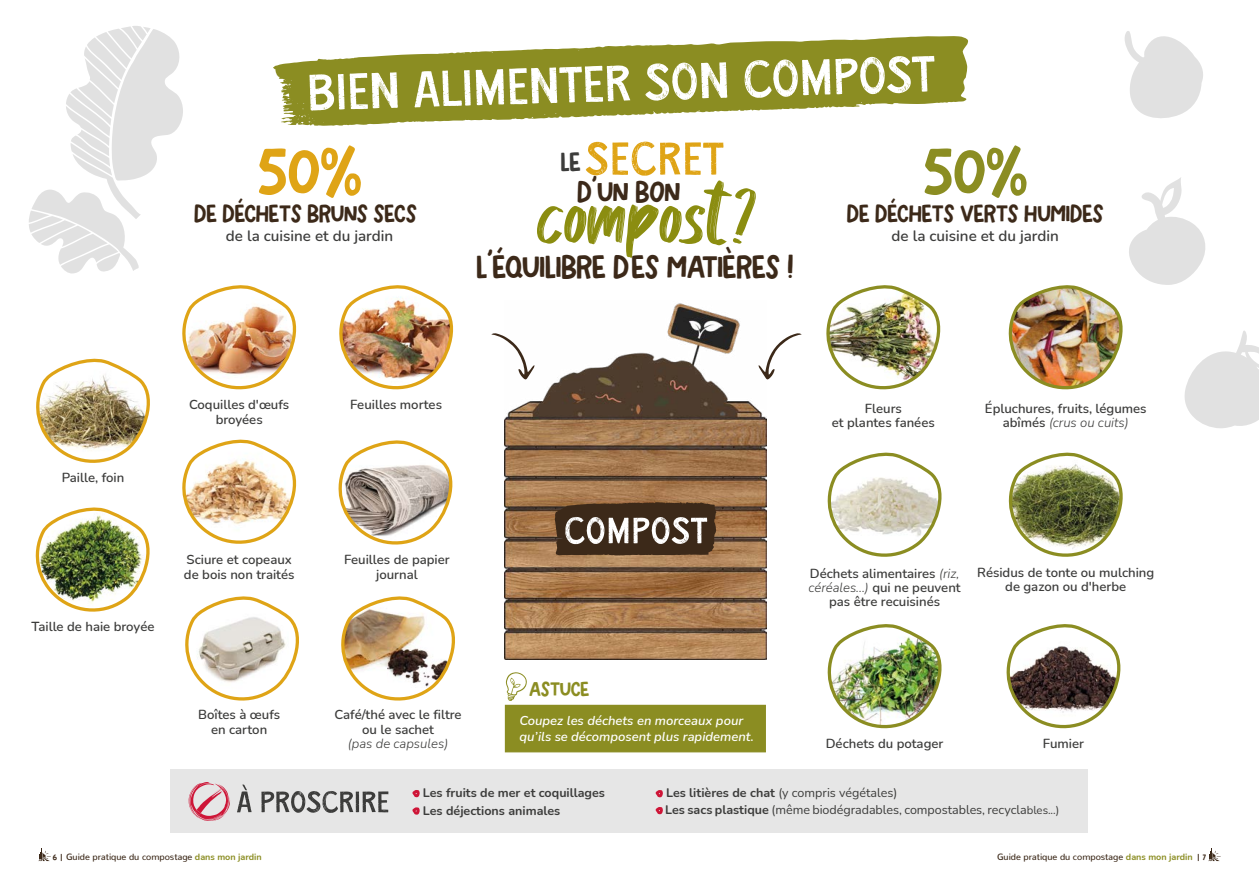
<style>
.page{position:relative;width:1259px;height:893px;background:#fff}
.page>*{position:absolute;margin:0;border:0;box-sizing:border-box;transform-origin:0 0}
.t1{font:72px "Moreganic";color:#dfa416}
.t2{font:72px "Moreganic";color:#8b8d22}
.t3{font:34.8px "Moreganic";color:#3c2919}
.t4{font:31.8px "Moreganic";color:#3c2919}
.t5{font:28.5px "Moreganic";color:#3c3c3b}
.t6{font:26.55px "Moreganic";color:#3c2919}
.t7{font:21.75px "Moreganic";color:#8b8d22}
.t8{font:600 15.15px "Nunito";color:#3c3c3b}
.t9{font:600 13.2px/14.2px "Nunito";color:#3c3c3b;text-align:center}
.t10{font:italic 300 13.2px "Nunito";color:#3c3c3b}
.t11{font:italic 600 13.05px/16.2px "Nunito";color:#fff}
.t12{font:12.45px/17px "Nunito";color:#3c3c3b}
.t13{font:700 12.45px/17.4px "Nunito";color:#3c3c3b}
.t14{font:500 9px "Nunito";color:#3c2919}
.s1{font-weight:300;font-style:italic}
.s2{font-weight:700}
.s3{font-size:11.4px}
.s4{font-family:"Moreganic";font-weight:400}
.s5{font-weight:700;color:#8b8d22}
</style>
<div class="page">
<svg style="left:38px;top:848px;width:13px;height:13px"></svg>
<svg style="left:1208px;top:848px;width:12px;height:13px"></svg>
<img style="left:504px;top:303px;width:262px;height:357px">
<svg style="left:555px;top:502px;width:161px;height:53px;background:#635244"></svg>
<img style="left:826px;top:285px;width:115px;height:105px">
<svg style="left:1008px;top:452px;width:115px;height:105px"></svg>
<img style="left:827px;top:624px;width:115px;height:105px">
<svg style="left:1006px;top:624px;width:115px;height:105px"></svg>
<svg style="left:827px;top:452px;width:115px;height:105px"></svg>
<svg style="left:185px;top:596px;width:114px;height:105px"></svg>
<img style="left:341px;top:596px;width:114px;height:105px">
<img style="left:182px;top:285px;width:115px;height:105px">
<img style="left:339px;top:285px;width:115px;height:105px">
<svg style="left:182px;top:439px;width:115px;height:105px"></svg>
<svg style="left:338px;top:440px;width:115px;height:105px"></svg>
<svg style="left:36px;top:358px;width:114px;height:105px"></svg>
<img style="left:35px;top:507px;width:115px;height:105px">
<svg style="left:273px;top:36px;width:695px;height:90px"></svg>
<svg style="left:309px;top:56px;width:625px;height:55px"></svg>
<svg style="left:537px;top:142px;width:219px;height:116px"></svg>
<svg style="left:758px;top:333px;width:43px;height:47px"></svg>
<svg style="left:491px;top:333px;width:44px;height:47px"></svg>
<svg style="left:1124px;top:31px;width:79px;height:87px"></svg>
<svg style="left:1008px;top:177px;width:251px;height:251px"></svg>
<svg style="left:29px;top:26px;width:154px;height:248px"></svg>
<div style="left:171px;top:770px;width:917px;height:63px;background:#e6e6e6"></div>
<svg style="left:412px;top:790px;width:8px;height:7px"></svg>
<svg style="left:412px;top:807px;width:8px;height:8px"></svg>
<svg style="left:655px;top:790px;width:8px;height:7px"></svg>
<svg style="left:655px;top:807px;width:8px;height:7px"></svg>
<svg style="left:188px;top:782px;width:42px;height:39px"></svg>
<svg style="left:237px;top:784px;width:151px;height:29px"></svg>
<div style="left:505px;top:705px;width:261px;height:47px;background:#8b8d22"></div>
<svg style="left:506px;top:672px;width:21px;height:29px"></svg>
<h1 class="t1" style="left:257px;top:125px;width:106px">50%</h1>
<h3 class="t6" style="left:194px;top:197px;width:224px">DE DÉCHETS BRUNS SECS</h3>
<p class="t8" style="left:226px;top:225px;width:169px">de la cuisine et du jardin</p>
<h3 class="t5" style="left:561px;top:144px;width:21px">LE</h3>
<h3 class="t4" style="left:577px;top:172px;width:104px">D'UN BON</h3>
<h2 class="t3" style="left:476px;top:245px;width:318px">L'ÉQUILIBRE DES MATIÈRES !</h2>
<h1 class="t2" style="left:923px;top:125px;width:106px">50%</h1>
<h3 class="t6" style="left:847px;top:197px;width:258px">DE DÉCHETS VERTS HUMIDES</h3>
<p class="t8" style="left:891px;top:225px;width:169px">de la cuisine et du jardin</p>
<p class="t9" style="left:62px;top:470px;width:64px">Paille, foin</p>
<p class="t9" style="left:31px;top:619px;width:124px">Taille de haie broyée</p>
<p class="t9" style="left:189px;top:396px;width:102px;line-height:15.1px">Coquilles d'œufs broyées</p>
<p class="t9" style="left:350px;top:397px;width:93px">Feuilles mortes</p>
<p class="t9" style="left:184px;top:551px;width:112px;line-height:15.1px;text-align:left">Sciure et copeaux de bois non traités</p>
<p class="t9" style="left:344px;top:551px;width:107px;line-height:15.1px">Feuilles de papier journal</p>
<p class="t9" style="left:198px;top:707px;width:83px">Boîtes à œufs en carton</p>
<p class="t9" style="left:334px;top:707px;width:129px">Café/thé avec le filtre ou le sachet</p>
<p class="t10" style="left:348px;top:734px;width:102px">(pas de capsules)</p>
<h3 class="t7" style="left:529px;top:675px;width:62px">ASTUCE</h3>
<p class="t11" style="left:519px;top:711px;width:236px">Coupez les déchets en morceaux pour qu’ils se décomposent plus rapidement.</p>
<p class="t9" style="left:832px;top:401px;width:104px">Fleurs<br>et plantes fanées</p>
<p class="t9" style="left:985px;top:401px;width:163px">Épluchures, fruits, légumes abîmés <span class="s1">(crus ou cuits)</span></p>
<p class="t9" style="left:808px;top:566px;width:154px">Déchets alimentaires <span class="s1">(riz, céréales...)</span> qui ne peuvent pas être recuisinés</p>
<p class="t9" style="left:977px;top:565px;width:178px">Résidus de tonte ou mulching de gazon ou d'herbe</p>
<p class="t9" style="left:826px;top:736px;width:119px">Déchets du potager</p>
<p class="t9" style="left:1043px;top:736px;width:43px">Fumier</p>
<p class="t13" style="left:423px;top:784px;width:184px">Les fruits de mer et coquillages<br>Les déjections animales</p>
<p class="t12" style="left:665px;top:784px;width:396px"><span class="s2">Les litières de chat</span> (y compris végétales)<br><span class="s2">Les sacs plastique</span> (même biodégradables, compostables, recycla<span class="s3">bles...)</span></p>
<p class="t14" style="left:53px;top:849px;width:211px"><span class="s4">6 |</span> Guide pratique du compostage <span class="s5">dans mon jardin</span></p>
<p class="t14" style="left:997px;top:849px;width:211px">Guide pratique du compostage <span class="s5">dans mon jardin</span> <span class="s4">| 7</span></p>
</div>
